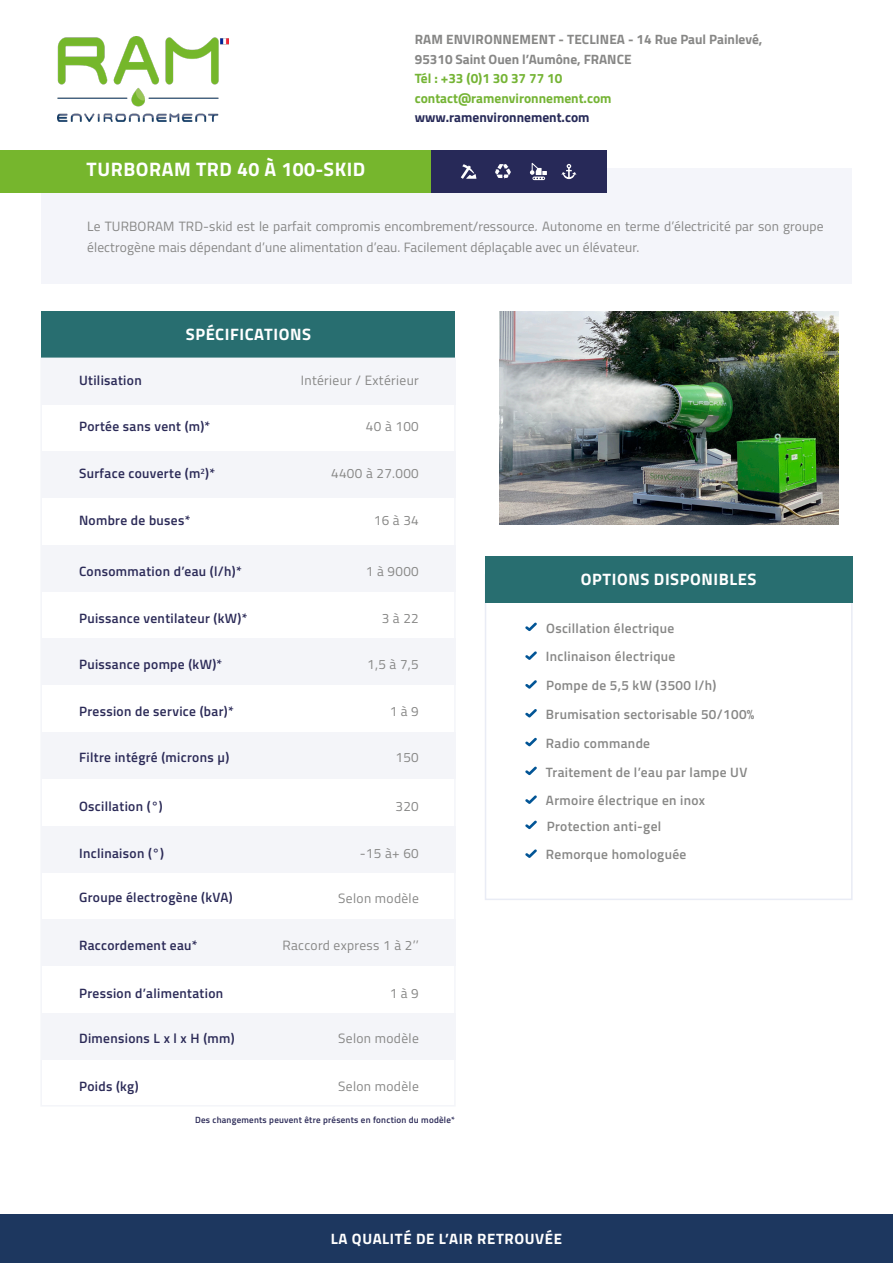
<style>
.page{position:relative;width:893px;height:1263px;background:#fff}
.page>*{position:absolute;margin:0;border:0;box-sizing:border-box;transform-origin:0 0}
.t1{font:700 19.5px "Titillium Web";letter-spacing:.03em;color:#fff}
.t2{font:700 16.5px "Titillium Web";letter-spacing:.035em;color:#fff}
.t3{font:700 15px "Titillium Web";letter-spacing:.04em;color:#fff}
.t4{font:13.5px/21px "Titillium Web";letter-spacing:.01em;color:#878786}
.t5{font:600 13.5px "Titillium Web";letter-spacing:.025em;color:#2b2a57}
.t6{font:600 13.5px "Titillium Web";letter-spacing:.025em;color:#878786}
.t7{font:700 13.5px/19.5px "Titillium Web";color:#878786}
.t8{font:700 13.5px "Titillium Web";color:#75b435}
.t9{font:700 13.5px "Titillium Web";color:#272a58}
.t10{font:600 9px "Titillium Web";letter-spacing:.025em;color:#2b2a57}
</style>
<div class="page">
<div style="left:41px;top:168px;width:811px;height:115px;background:#f4f5fa"></div>
<img style="left:499px;top:311px;width:339px;height:214px">
<div style="left:42px;top:358px;width:414px;height:47px;background:#f4f5f9"></div>
<div style="left:42px;top:451px;width:414px;height:47px;background:#f4f5f9"></div>
<div style="left:42px;top:545px;width:414px;height:47px;background:#f4f5f9"></div>
<div style="left:42px;top:638px;width:414px;height:47px;background:#f4f5f9"></div>
<div style="left:42px;top:732px;width:414px;height:47px;background:#f4f5f9"></div>
<div style="left:42px;top:919px;width:414px;height:47px;background:#f4f5f9"></div>
<div style="left:42px;top:1013px;width:414px;height:47px;background:#f4f5f9"></div>
<div style="left:42px;top:826px;width:414px;height:46px;background:#f4f5f9"></div>
<div style="left:41px;top:311px;width:414px;height:47px;background:#286e70"></div>
<div style="left:40px;top:358px;width:416px;height:748px;border:2px solid #f4f5f9"></div>
<div style="left:0;top:150px;width:431px;height:43px;background:#76b62d"></div>
<div style="left:0;top:1214px;width:893px;height:49px;background:#1d375f"></div>
<div style="left:431px;top:150px;width:175px;height:43px;background:#272958"></div>
<svg style="left:530px;top:163px;width:17px;height:17px"></svg>
<svg style="left:461px;top:164px;width:15px;height:15px"></svg>
<svg style="left:495px;top:164px;width:16px;height:15px"></svg>
<svg style="left:561px;top:164px;width:15px;height:15px"></svg>
<img style="left:57px;top:37px;width:172px;height:84px">
<div style="left:485px;top:574px;width:368px;height:326px;border:2px solid #e9ecf5"></div>
<div style="left:485px;top:556px;width:368px;height:46px;background:#286e70"></div>
<svg style="left:525px;top:623px;width:12px;height:8px"></svg>
<svg style="left:525px;top:651px;width:12px;height:9px"></svg>
<svg style="left:525px;top:680px;width:12px;height:9px"></svg>
<svg style="left:525px;top:709px;width:12px;height:9px"></svg>
<svg style="left:525px;top:738px;width:12px;height:8px"></svg>
<svg style="left:525px;top:767px;width:12px;height:8px"></svg>
<svg style="left:525px;top:795px;width:12px;height:9px"></svg>
<svg style="left:525px;top:821px;width:12px;height:8px"></svg>
<svg style="left:525px;top:849px;width:12px;height:9px"></svg>
<p class="t1" style="left:87px;top:155px;width:280px">TURBORAM TRD 40 À 100-SKID</p>
<p class="t7" style="left:415px;top:29px;width:349px">RAM ENVIRONNEMENT - TECLINEA - 14 Rue Paul Painlevé,<br>95310 Saint Ouen l’Aumône, FRANCE</p>
<p class="t8" style="left:415px;top:68px;width:149px">Tél : +33 (0)1 30 37 77 10</p>
<p class="t8" style="left:415px;top:88px;width:198px">contact@ramenvironnement.com</p>
<p class="t9" style="left:415px;top:107px;width:176px">www.ramenvironnement.com</p>
<p class="t4" style="left:87px;top:215px;width:738px">Le TURBORAM TRD-skid est le parfait compromis encombrement/ressource. Autonome en terme d’électricité par son groupe électrogène mais dépendant d’une alimentation d’eau. Facilement déplaçable avec un élévateur.</p>
<p class="t2" style="left:186px;top:322px;width:127px">SPÉCIFICATIONS</p>
<p class="t5" style="left:79px;top:370px;width:64px">Utilisation</p>
<p class="t4" style="left:301px;top:369px;width:120px">Intérieur / Extérieur</p>
<p class="t4" style="left:366px;top:415px;width:54px">40 à 100</p>
<p class="t5" style="left:79px;top:416px;width:133px">Portée sans vent (m)*</p>
<p class="t5" style="left:79px;top:463px;width:138px">Surface couverte (m<sup>2</sup>)*</p>
<p class="t4" style="left:331px;top:462px;width:89px">4400 à 27.000</p>
<p class="t5" style="left:79px;top:510px;width:113px">Nombre de buses*</p>
<p class="t4" style="left:374px;top:509px;width:46px">16 à 34</p>
<p class="t5" style="left:79px;top:561px;width:164px">Consommation d’eau (l/h)*</p>
<p class="t4" style="left:366px;top:560px;width:54px">1 à 9000</p>
<p class="t5" style="left:79px;top:608px;width:170px">Puissance ventilateur (kW)*</p>
<p class="t4" style="left:382px;top:607px;width:39px">3 à 22</p>
<p class="t5" style="left:79px;top:654px;width:145px">Puissance pompe (kW)*</p>
<p class="t4" style="left:367px;top:653px;width:53px">1,5 à 7,5</p>
<p class="t5" style="left:79px;top:701px;width:156px">Pression de service (bar)*</p>
<p class="t4" style="left:390px;top:700px;width:31px">1 à 9</p>
<p class="t5" style="left:79px;top:747px;width:152px">Filtre intégré (microns μ)</p>
<p class="t4" style="left:395px;top:746px;width:25px">150</p>
<p class="t5" style="left:79px;top:796px;width:85px">Oscillation (°)</p>
<p class="t5" style="left:79px;top:843px;width:87px">Inclinaison (°)</p>
<p class="t4" style="left:395px;top:795px;width:25px">320</p>
<p class="t4" style="left:360px;top:842px;width:61px">-15 à+ 60</p>
<p class="t5" style="left:79px;top:887px;width:155px">Groupe électrogène (kVA)</p>
<p class="t4" style="left:338px;top:887px;width:82px">Selon modèle</p>
<p class="t5" style="left:79px;top:935px;width:120px">Raccordement eau*</p>
<p class="t4" style="left:282px;top:934px;width:138px">Raccord express 1 à 2’’</p>
<p class="t5" style="left:79px;top:983px;width:146px">Pression d’alimentation</p>
<p class="t4" style="left:390px;top:982px;width:31px">1 à 9</p>
<p class="t5" style="left:79px;top:1028px;width:157px">Dimensions L x l x H (mm)</p>
<p class="t5" style="left:79px;top:1076px;width:61px">Poids (kg)</p>
<p class="t4" style="left:338px;top:1027px;width:82px">Selon modèle</p>
<p class="t4" style="left:338px;top:1075px;width:82px">Selon modèle</p>
<p class="t10" style="left:195px;top:1113px;width:261px">Des changements peuvent être présents en fonction du modèle*</p>
<p class="t2" style="left:581px;top:567px;width:177px">OPTIONS DISPONIBLES</p>
<p class="t6" style="left:546px;top:618px;width:130px">Oscillation électrique</p>
<p class="t6" style="left:546px;top:646px;width:131px">Inclinaison électrique</p>
<p class="t6" style="left:546px;top:675px;width:172px">Pompe de 5,5 kW (3500 l/h)</p>
<p class="t6" style="left:546px;top:704px;width:210px">Brumisation sectorisable 50/100%</p>
<p class="t6" style="left:546px;top:733px;width:106px">Radio commande</p>
<p class="t6" style="left:546px;top:762px;width:203px">Traitement de l’eau par lampe UV</p>
<p class="t6" style="left:546px;top:790px;width:161px">Armoire électrique en inox</p>
<p class="t6" style="left:547px;top:816px;width:116px">Protection anti-gel</p>
<p class="t6" style="left:546px;top:844px;width:142px">Remorque homologuée</p>
<p class="t3" style="left:331px;top:1227px;width:233px">LA QUALITÉ DE L’AIR RETROUVÉE</p>
</div>
